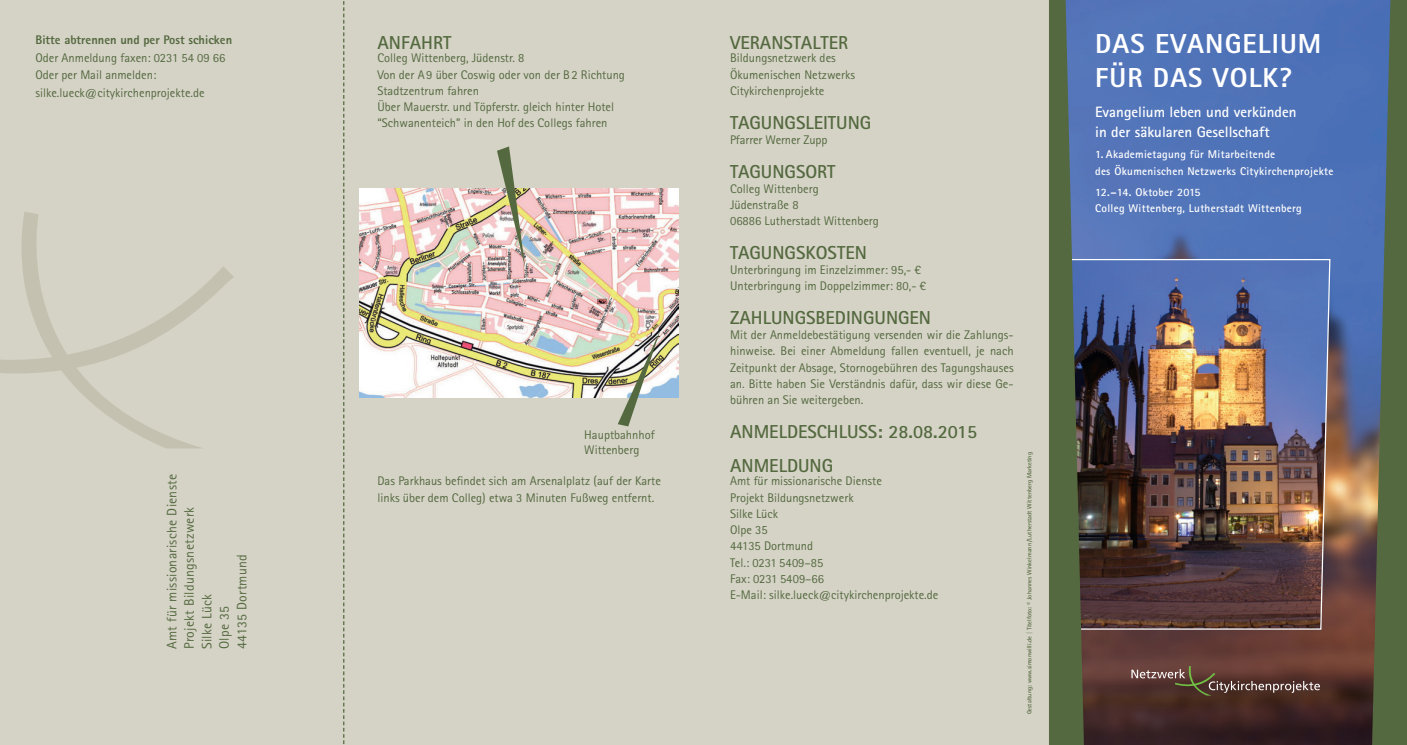
<style>
.page{position:relative;width:1407px;height:745px;background:#fff}
.page>*{position:absolute;margin:0;border:0;box-sizing:border-box;transform-origin:0 0}
.Titel_1{font:800 27.5px/33.8px "Rotis Sans Serif Std";letter-spacing:.04em;color:#fff}
.Überschrift_2{font:700 18.75px "Rotis Sans Serif Std";color:#54693f}
.t1{font:700 15px/20px "Rotis Sans Serif Std";color:#fff}
.Fließtext{font:13.75px "Rotis Sans Serif Std";letter-spacing:.02em;color:#54693f}
.Fließtext-2{font:12.5px/16.2px "Rotis Sans Serif Std";color:#54693f}
.Überschrift_2-2{font:12.5px "Rotis Sans Serif Std";color:#54693f}
.Workshops_Titel{font:800 12.5px "Rotis Sans Serif Std";color:#54693f}
.t2{font:700 11.25px "Rotis Sans Serif Std";letter-spacing:.025em;color:#fff}
.Überschrift_2-3{font:700 6.25px "Rotis Sans Serif Std";color:#54693f}
</style>
<div class="page">
<div style="left:0;top:0;width:1049px;height:744px;background:#d5d3c6"></div>
<img style="left:1084px;top:0;width:288px;height:744px">
<img style="left:1084px;top:258px;width:247px;height:372px">
<svg style="left:343px;top:1px;width:1px;height:743px"></svg>
<svg style="left:1372px;top:0;width:35px;height:744px;background:#546958"></svg>
<svg style="left:1049px;top:0;width:35px;height:744px;background:#526654"></svg>
<svg style="left:1131px;top:665px;width:189px;height:30px;background:#66473f"></svg>
<svg style="left:21px;top:212px;width:180px;height:236px"></svg>
<svg style="left:0;top:266px;width:234px;height:147px"></svg>
<img style="left:360px;top:188px;width:318px;height:209px">
<img style="left:618px;top:329px;width:42px;height:97px">
<img style="left:497px;top:146px;width:28px;height:122px">
<p class="Workshops_Titel" style="left:35px;top:32px;width:198px">Bitte abtrennen und per Post schicken</p>
<p class="Fließtext-2" style="left:35px;top:49px;width:191px">Oder Anmeldung faxen: 0231 54 09 66</p>
<p class="Fließtext-2" style="left:35px;top:66px;width:171px;line-height:17.5px">Oder per Mail anmelden: silke.lueck@citykirchenprojekte.de</p>
<p class="Fließtext" style="left:164px;top:648px;width:176px;rotate:-90deg">Amt für missionarische Dienste</p>
<p class="Fließtext" style="left:181px;top:648px;width:144px;rotate:-90deg">Projekt Bildungsnetzwerk</p>
<p class="Fließtext" style="left:234px;top:648px;width:96px;rotate:-90deg">44135 Dortmund</p>
<p class="Fließtext" style="left:199px;top:648px;width:57px;rotate:-90deg">Silke Lück</p>
<p class="Fließtext" style="left:216px;top:648px;width:45px;rotate:-90deg">Olpe 35</p>
<p class="Überschrift_2" style="left:377px;top:31px;width:75px">ANFAHRT</p>
<p class="Fließtext-2" style="left:377px;top:50px;width:148px">Colleg Wittenberg, Jüdenstr. 8</p>
<p class="Fließtext-2" style="left:377px;top:66px;width:249px">Von der A9 über Coswig oder von der B2 Richtung</p>
<p class="Fließtext-2" style="left:377px;top:82px;width:103px">Stadtzentrum fahren</p>
<p class="Fließtext-2" style="left:377px;top:99px;width:238px">Über Mauerstr. und Töpferstr. gleich hinter Hotel</p>
<p class="Fließtext-2" style="left:377px;top:115px;width:232px">“Schwanenteich” in den Hof des Collegs fahren</p>
<p class="Fließtext-2" style="left:584px;top:427px;width:72px">Hauptbahnhof</p>
<p class="Fließtext-2" style="left:584px;top:442px;width:57px">Wittenberg</p>
<p class="Fließtext-2" style="left:377px;top:472px;width:285px">Das Parkhaus befindet sich am Arsenalplatz (auf der Karte links über dem Colleg) etwa 3 Minuten Fußweg entfernt.</p>
<p class="Überschrift_2" style="left:730px;top:31px;width:120px">VERANSTALTER</p>
<p class="Überschrift_2-2" style="left:730px;top:51px;width:107px">Bildungsnetzwerk des</p>
<p class="Fließtext-2" style="left:730px;top:66px;width:126px">Ökumenischen Netzwerks</p>
<p class="Überschrift_2-2" style="left:730px;top:83px;width:96px">Citykirchenprojekte</p>
<p class="Überschrift_2" style="left:730px;top:110px;width:143px">TAGUNGSLEITUNG</p>
<p class="Fließtext-2" style="left:730px;top:131px;width:99px">Pfarrer Werner Zupp</p>
<p class="Überschrift_2" style="left:730px;top:159px;width:107px">TAGUNGSORT</p>
<p class="Fließtext-2" style="left:730px;top:180px;width:90px">Colleg Wittenberg</p>
<p class="Fließtext-2" style="left:730px;top:196px;width:70px">Jüdenstraße 8</p>
<p class="Fließtext-2" style="left:730px;top:212px;width:150px">06886 Lutherstadt Wittenberg</p>
<p class="Überschrift_2" style="left:730px;top:240px;width:138px">TAGUNGSKOSTEN</p>
<p class="Fließtext-2" style="left:730px;top:261px;width:193px">Unterbringung im Einzelzimmer: 95,- €</p>
<p class="Fließtext-2" style="left:730px;top:277px;width:198px">Unterbringung im Doppelzimmer: 80,- €</p>
<p class="Überschrift_2" style="left:730px;top:305px;width:203px">ZAHLUNGSBEDINGUNGEN</p>
<p class="Fließtext-2" style="left:730px;top:326px;width:285px;text-align:justify">Mit der Anmeldebestätigung versenden wir die Zahlungs&shy;hinweise. Bei einer Abmeldung fallen eventuell, je nach Zeitpunkt der Absage, Stornogebühren des Tagungshauses an. Bitte haben Sie Verständnis dafür, dass wir diese Ge&shy;bühren an Sie weitergeben.</p>
<p class="Überschrift_2" style="left:730px;top:419px;width:249px">ANMELDESCHLUSS: 28.08.2015</p>
<p class="Überschrift_2" style="left:730px;top:453px;width:105px">ANMELDUNG</p>
<p class="Fließtext-2" style="left:730px;top:472px;width:153px">Amt für missionarische Dienste</p>
<p class="Fließtext-2" style="left:730px;top:489px;width:125px">Projekt Bildungsnetzwerk</p>
<p class="Fließtext-2" style="left:730px;top:505px;width:50px">Silke Lück</p>
<p class="Fließtext-2" style="left:730px;top:521px;width:39px">Olpe 35</p>
<p class="Fließtext-2" style="left:730px;top:537px;width:85px">44135 Dortmund</p>
<p class="Fließtext-2" style="left:730px;top:554px;width:95px">Tel.: 0231 5409–85</p>
<p class="Fließtext-2" style="left:730px;top:570px;width:95px">Fax: 0231 5409–66</p>
<p class="Fließtext-2" style="left:730px;top:586px;width:210px">E-Mail: silke.lueck@citykirchenprojekte.de</p>
<p class="Überschrift_2-3" style="left:1025px;top:714px;width:263px;rotate:-90deg">Gestaltung: www.simonwilli.de | Titelfoto: © Johannes Winkelmann/Lutherstadt Wittenberg Marketing</p>
<p class="Titel_1" style="left:1095px;top:27px;width:228px">DAS EVANGELIUM<br>FÜR DAS VOLK?</p>
<p class="t1" style="left:1095px;top:102px;width:203px">Evangelium leben und verkünden in der säkularen Gesellschaft</p>
<p class="t2" style="left:1095px;top:147px;width:182px">1. Akademietagung für Mitarbeitende</p>
<p class="t2" style="left:1095px;top:164px;width:240px">des Ökumenischen Netzwerks Citykirchenprojekte</p>
<p class="t2" style="left:1095px;top:185px;width:107px">12.–14. Oktober 2015</p>
<p class="t2" style="left:1095px;top:201px;width:208px">Colleg Wittenberg, Lutherstadt Wittenberg</p>
</div>
